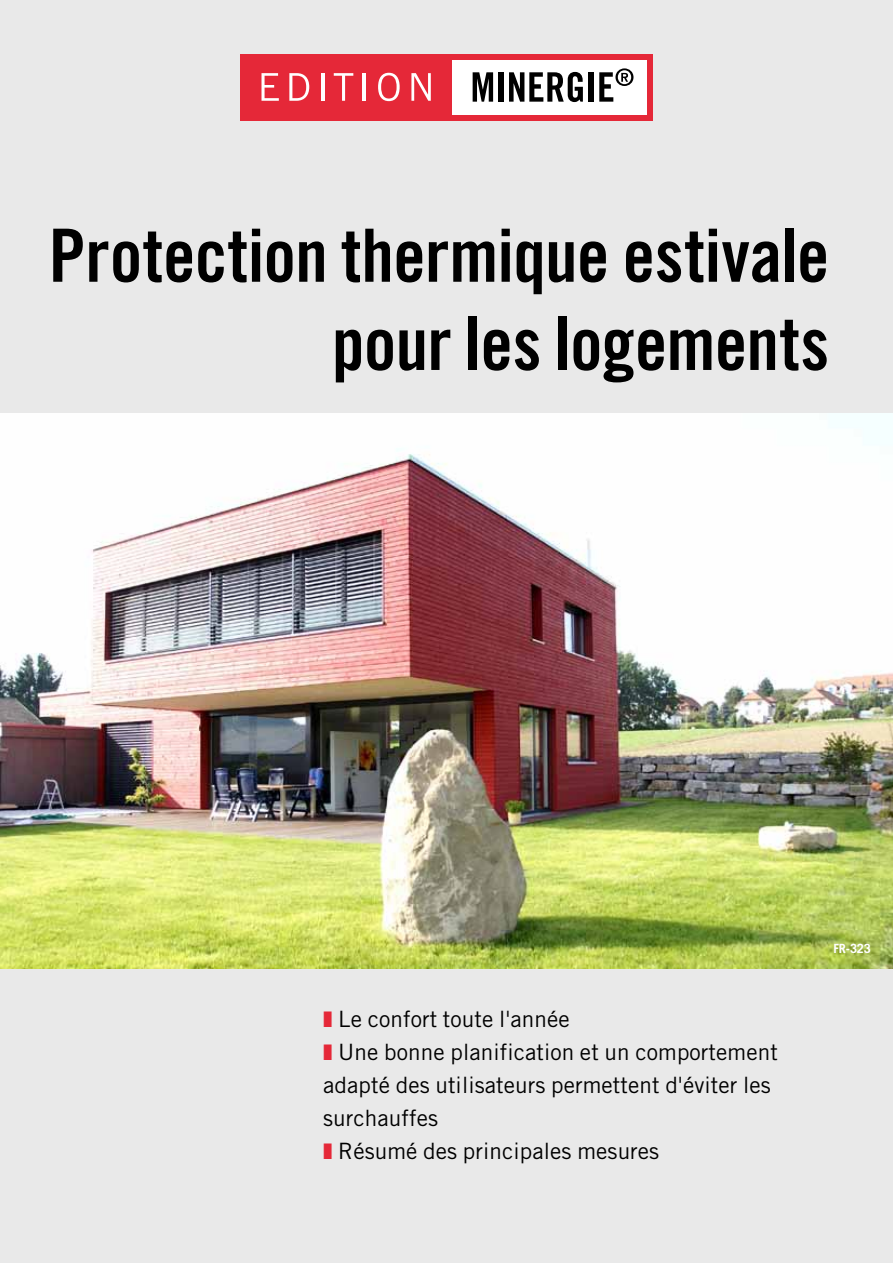
<style>
.page{position:relative;width:893px;height:1263px;background:#e9e9e9}
.page>*{position:absolute;margin:0;border:0;box-sizing:border-box;transform-origin:0 0}
.t1{font:73.5px/88.2px "Trade Gothic Bold Cond Twenty";letter-spacing:-.01em;color:#000;text-align:right}
.t2{font:22.5px "Trade Gothic";letter-spacing:.005em;color:#000}
.t3{font:700 12.75px "Trade Gothic";color:#fff}
</style>
<div class="page">
<img style="left:0;top:413px;width:893px;height:555px">
<div style="left:240px;top:54px;width:413px;height:66px;background:#e52838"></div>
<div style="left:452px;top:60px;width:195px;height:54px;background:#fff"></div>
<svg style="left:261px;top:73px;width:18px;height:28px"></svg>
<svg style="left:289px;top:73px;width:20px;height:28px"></svg>
<hr style="left:321px;top:73px;width:3px;height:28px;background:#fff">
<svg style="left:334px;top:73px;width:19px;height:28px"></svg>
<hr style="left:363px;top:73px;width:3px;height:28px;background:#fff">
<svg style="left:378px;top:73px;width:22px;height:28px"></svg>
<svg style="left:411px;top:73px;width:20px;height:28px"></svg>
<svg style="left:473px;top:72px;width:20px;height:30px"></svg>
<div style="left:498px;top:72px;width:5px;height:30px;background:#000"></div>
<svg style="left:509px;top:72px;width:74px;height:30px"></svg>
<div style="left:589px;top:72px;width:5px;height:30px;background:#000"></div>
<svg style="left:599px;top:68px;width:34px;height:34px"></svg>
<h1 class="t1" style="left:49px;top:211px;width:782px">Protection thermique estivale pour les logements</h1>
<p class="t2" style="left:338px;top:1005px;width:233px">Le confort toute l'année</p>
<p class="t2" style="left:338px;top:1038px;width:441px">Une bonne planification et un comportement</p>
<p class="t2" style="left:323px;top:1071px;width:449px">adapté des utilisateurs permettent d'éviter les</p>
<p class="t2" style="left:323px;top:1104px;width:116px">surchauffes</p>
<p class="t2" style="left:338px;top:1137px;width:322px">Résumé des principales mesures</p>
<p class="t3" style="left:833px;top:941px;width:39px">FR-323</p>
</div>
